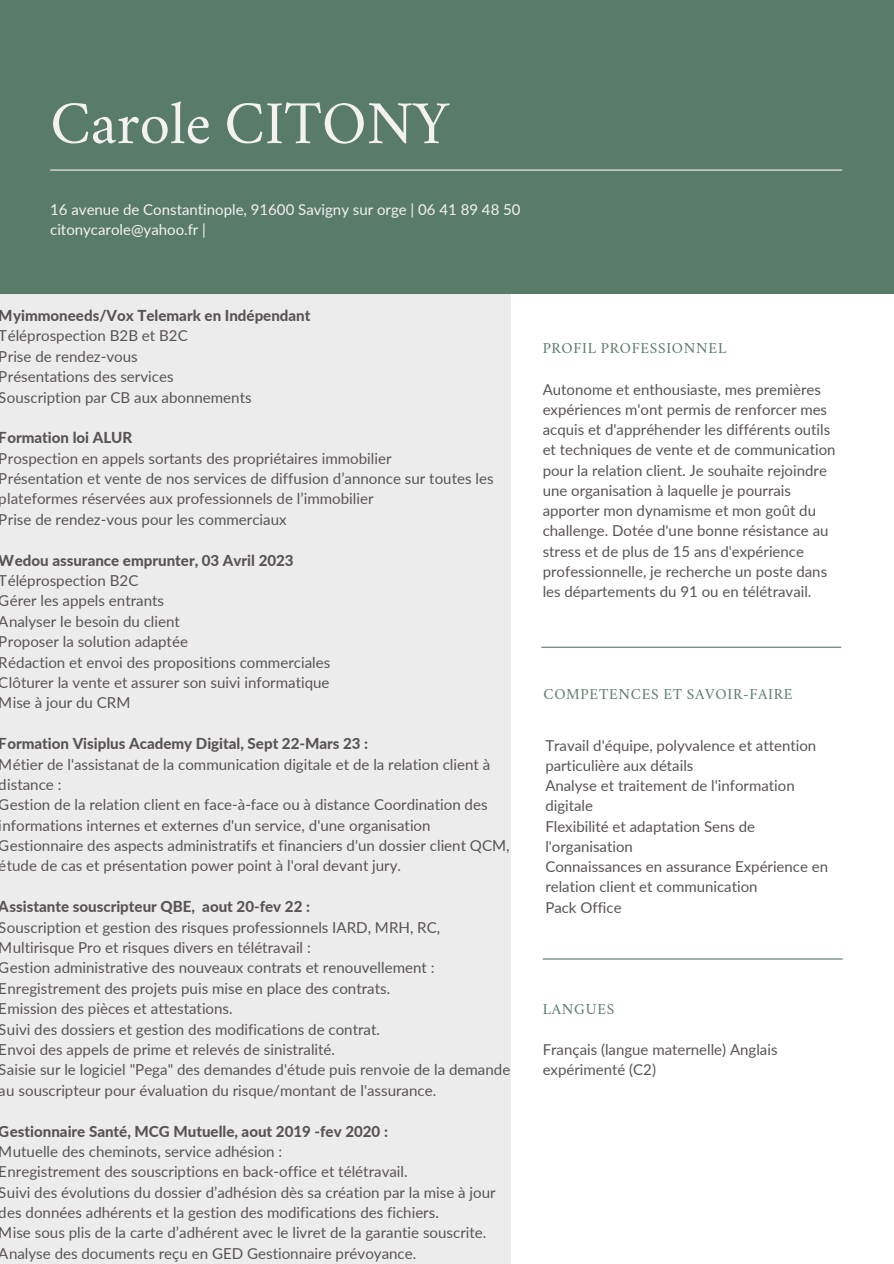
<style>
.page{position:relative;width:894px;height:1264px;background:#fff}
.page>*{position:absolute;margin:0;border:0;box-sizing:border-box;transform-origin:0 0}
.t1{font:60px "Crimson";color:#f4f2f1}
.t2{font:15.15px/20.4px "Lato";color:#595454}
.t3{font:800 15.15px "Lato";color:#595454}
.t4{font:15px/20.2px "Lato";color:#595454}
.t5{font:15px "Lato";color:#f4f2f1}
.t6{font:15px "Crimson";letter-spacing:.045em;color:#597b6a}
</style>
<div class="page">
<div style="left:0;top:293px;width:510px;height:970px;background:#edeced"></div>
<div style="left:0;top:0;width:893px;height:293px;background:#597b6a"></div>
<hr style="left:50px;top:169px;width:791px;height:2px;background:#f4f2f1">
<hr style="left:541px;top:646px;width:300px;height:1px;background:#597b6a">
<hr style="left:542px;top:958px;width:300px;height:1px;background:#597b6a">
<h1 class="t1" style="left:50px;top:99px;width:400px">Carole CITONY</h1>
<p class="t5" style="left:50px;top:200px;width:472px">16 avenue de Constantinople, 91600 Savigny sur orge | 06 41 89 48 50</p>
<p class="t5" style="left:50px;top:220px;width:157px">citonycarole@yahoo.fr |</p>
<p class="t3" style="left:-1px;top:306px;width:313px">Myimmoneeds/Vox Telemark en Indépendant</p>
<p class="t2" style="left:-1px;top:325px;width:190px">Téléprospection B2B et B2C</p>
<p class="t2" style="left:-1px;top:346px;width:140px">Prise de rendez-vous</p>
<p class="t2" style="left:-1px;top:366px;width:176px">Présentations des services</p>
<p class="t2" style="left:-1px;top:386px;width:254px">Souscription par CB aux abonnements</p>
<p class="t3" style="left:-1px;top:428px;width:135px">Formation loi ALUR</p>
<p class="t2" style="left:-1px;top:447px;width:394px">Prospection en appels sortants des propriétaires immobilier</p>
<p class="t2" style="left:-1px;top:468px;width:496px">Présentation et vente de nos services de diffusion d’annonce sur toutes les plateformes réservées aux professionnels de l’immobilier</p>
<p class="t2" style="left:-1px;top:509px;width:289px">Prise de rendez-vous pour les commerciaux</p>
<p class="t3" style="left:-1px;top:550px;width:296px">Wedou assurance emprunter, 03 Avril 2023</p>
<p class="t2" style="left:-1px;top:570px;width:141px">Téléprospection B2C</p>
<p class="t2" style="left:-1px;top:590px;width:167px">Gérer les appels entrants</p>
<p class="t2" style="left:-1px;top:610px;width:183px">Analyser le besoin du client</p>
<p class="t2" style="left:-1px;top:631px;width:191px">Proposer la solution adaptée</p>
<p class="t2" style="left:-1px;top:651px;width:333px">Rédaction et envoi des propositions commerciales</p>
<p class="t2" style="left:-1px;top:672px;width:332px">Clôturer la vente et assurer son suivi informatique</p>
<p class="t2" style="left:-1px;top:692px;width:133px">Mise à jour du CRM</p>
<p class="t3" style="left:-1px;top:734px;width:371px">Formation Visiplus Academy Digital, Sept 22-Mars 23 :</p>
<p class="t2" style="left:-1px;top:753px;width:493px">Métier de l'assistanat de la communication digitale et de la relation client à distance :</p>
<p class="t2" style="left:-1px;top:794px;width:490px">Gestion de la relation client en face-à-face ou à distance Coordination des informations internes et externes d'un service, d'une organisation</p>
<p class="t2" style="left:-1px;top:835px;width:512px">Gestionnaire des aspects administratifs et financiers d'un dossier client QCM, étude de cas et présentation power point à l'oral devant jury.</p>
<p class="t3" style="left:-1px;top:897px;width:312px">Assistante souscripteur QBE, aout 20-fev 22 :</p>
<p class="t2" style="left:-1px;top:916px;width:443px">Souscription et gestion des risques professionnels IARD, MRH, RC,<br>Multirisque Pro et risques divers en télétravail :</p>
<p class="t2" style="left:-1px;top:957px;width:437px">Gestion administrative des nouveaux contrats et renouvellement :<br>Enregistrement des projets puis mise en place des contrats.</p>
<p class="t2" style="left:-1px;top:998px;width:235px">Emission des pièces et attestations.</p>
<p class="t2" style="left:-1px;top:1018px;width:383px">Suivi des dossiers et gestion des modifications de contrat.</p>
<p class="t2" style="left:-1px;top:1038px;width:338px">Envoi des appels de prime et relevés de sinistralité.</p>
<p class="t2" style="left:-1px;top:1059px;width:513px">Saisie sur le logiciel "Pega" des demandes d'étude puis renvoie de la demande au souscripteur pour évaluation du risque/montant de l'assurance.</p>
<p class="t3" style="left:-1px;top:1121px;width:390px">Gestionnaire Santé, MCG Mutuelle, aout 2019 -fev 2020 :</p>
<p class="t2" style="left:-1px;top:1140px;width:285px">Mutuelle des cheminots, service adhésion :</p>
<p class="t2" style="left:-1px;top:1161px;width:410px">Enregistrement des souscriptions en back-office et télétravail.</p>
<h2 class="t2" style="left:-1px;top:1181px;width:498px">Suivi des évolutions du dossier d’adhésion dès sa création par la mise à jour des données adhérents et la gestion des modifications des fichiers.</h2>
<p class="t2" style="left:-1px;top:1222px;width:489px">Mise sous plis de la carte d’adhérent avec le livret de la garantie souscrite.<br>Analyse des documents reçu en GED Gestionnaire prévoyance.</p>
<p class="t6" style="left:542px;top:342px;width:185px">PROFIL PROFESSIONNEL</p>
<p class="t4" style="left:542px;top:378px;width:294px">Autonome et enthousiaste, mes premières expériences m'ont permis de renforcer mes acquis et d'appréhender les différents outils et techniques de vente et de communication pour la relation client. Je souhaite rejoindre une organisation à laquelle je pourrais apporter mon dynamisme et mon goût du challenge. Dotée d'une bonne résistance au stress et de plus de 15 ans d'expérience professionnelle, je recherche un poste dans les départements du 91 ou en télétravail.</p>
<p class="t6" style="left:543px;top:688px;width:250px">COMPETENCES ET SAVOIR-FAIRE</p>
<h2 class="t4" style="left:545px;top:734px;width:272px">Travail d'équipe, polyvalence et attention particulière aux détails</h2>
<p class="t4" style="left:545px;top:775px;width:251px">Analyse et traitement de l'information digitale</p>
<p class="t4" style="left:545px;top:815px;width:211px">Flexibilité et adaptation Sens de l'organisation</p>
<p class="t4" style="left:545px;top:856px;width:284px">Connaissances en assurance Expérience en relation client et communication</p>
<p class="t4" style="left:545px;top:896px;width:78px">Pack Office</p>
<p class="t6" style="left:542px;top:1003px;width:73px">LANGUES</p>
<h2 class="t4" style="left:542px;top:1038px;width:236px">Français (langue maternelle) Anglais expérimenté (C2)</h2>
</div>
